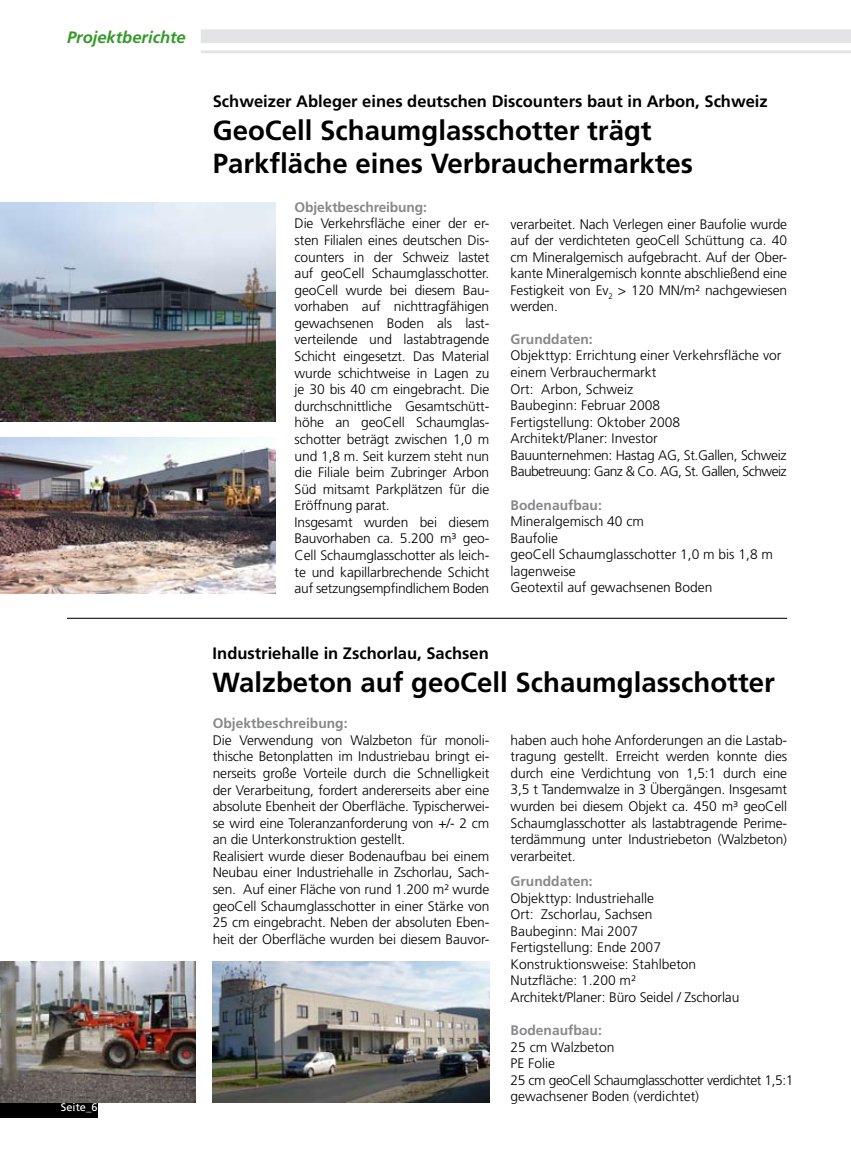
<style>
.page{position:relative;width:851px;height:1166px;background:#fff}
.page>*{position:absolute;margin:0;border:0;box-sizing:border-box;transform-origin:0 0}
.t1{font:700 27.6px/33.2px "Frutiger";color:#000}
.t2{font:700 16.5px "Frutiger";color:#000}
.t3{font:italic 700 16.5px "Frutiger";color:#359929}
.t4{font:300 13.8px/16.5px "Frutiger";letter-spacing:-.01em;color:#000}
.t5{font:700 13.8px "Frutiger";color:#87888a}
.t6{font:11.1px "Frutiger";color:#fff}
</style>
<div class="page">
<div style="left:0;top:1102px;width:98px;height:15px;background:#000"></div>
<hr style="left:201px;top:50px;width:649px;height:3px;background:#e3e4e5">
<div style="left:201px;top:29px;width:649px;height:14px;background:#e3e4e5"></div>
<img style="left:213px;top:961px;width:276px;height:140px">
<img style="left:0;top:961px;width:196px;height:141px">
<hr style="left:67px;top:617px;width:720px;height:1px;background:#000">
<img style="left:0;top:203px;width:275px;height:219px">
<img style="left:0;top:438px;width:275px;height:155px">
<p class="t3" style="left:67px;top:27px;width:120px">Projektberichte</p>
<p class="t6" style="left:61px;top:1100px;width:38px">Seite_6</p>
<p class="t2" style="left:213px;top:91px;width:556px">Schweizer Ableger eines deutschen Discounters baut in Arbon, Schweiz</p>
<h1 class="t1" style="left:213px;top:113px;width:482px">GeoCell Schaumglasschotter trägt<br>Parkfläche eines Verbrauchermarktes</h1>
<p class="t5" style="left:294px;top:199px;width:134px">Objektbeschreibung:</p>
<p class="t4" style="left:294px;top:215px;width:196px">Die Verkehrsfläche einer der er&shy;sten Filialen eines deutschen Dis&shy;counters in der Schweiz lastet auf geoCell Schaumglasschotter. geoCell wurde bei diesem Bau&shy;vorhaben auf nichttragfähigen gewachsenen Boden als last&shy;verteilende und lastabtragende<br>Schicht eingesetzt. Das Material wurde schichtweise in Lagen zu je 30 bis 40 cm eingebracht. Die durchschnittliche Gesamtschütt&shy;höhe an geoCell Schaumglas&shy;schotter beträgt zwischen 1,0 m und 1,8 m. Seit kurzem steht nun die Filiale beim Zubringer Arbon<br>Süd mitsamt Parkplätzen für die<br>Eröffnung parat.<br>Insgesamt wurden bei diesem<br>Bauvorhaben ca. 5.200 m³ geo-<br>Cell Schaumglasschotter als leich&shy;te und kapillarbrechende Schicht auf setzungsempfindlichem Boden</p>
<p class="t4" style="left:510px;top:215px;width:278px;text-align:justify">verarbeitet. Nach Verlegen einer Baufolie wurde auf der verdichteten geoCell Schüttung ca. 40 cm Mineralgemisch aufgebracht. Auf der Ober&shy;kante Mineralgemisch konnte abschließend eine Festigkeit von Ev<sub>2</sub> &gt; 120 MN/m² nachgewiesen werden.</p>
<p class="t5" style="left:510px;top:331px;width:84px">Grunddaten:</p>
<p class="t4" style="left:510px;top:347px;width:277px">Objekttyp: Errichtung einer Verkehrsfläche vor einem Verbrauchermarkt<br>Ort: Arbon, Schweiz<br>Baubeginn: Februar 2008<br>Fertigstellung: Oktober 2008<br>Architekt/Planer: Investor<br>Bauunternehmen: Hastag AG, St.Gallen, Schweiz Baubetreuung: Ganz &amp; Co. AG, St. Gallen, Schweiz</p>
<p class="t5" style="left:510px;top:496px;width:93px">Bodenaufbau:</p>
<p class="t4" style="left:510px;top:513px;width:264px">Mineralgemisch 40 cm<br>Baufolie<br>geoCell Schaumglasschotter 1,0 m bis 1,8 m lagenweise<br>Geotextil auf gewachsenen Boden</p>
<p class="t2" style="left:213px;top:643px;width:277px">Industriehalle in Zschorlau, Sachsen</p>
<h1 class="t1" style="left:213px;top:665px;width:563px">Walzbeton auf geoCell Schaumglasschotter</h1>
<p class="t5" style="left:213px;top:715px;width:136px">Objektbeschreibung:</p>
<p class="t4" style="left:213px;top:731px;width:278px">Die Verwendung von Walzbeton für monoli&shy;thische Betonplatten im Industriebau bringt ei&shy;nerseits große Vorteile durch die Schnelligkeit der Verarbeitung, fordert andererseits aber eine absolute Ebenheit der Oberfläche. Typischerwei&shy;se wird eine Toleranzanforderung von +/- 2 cm an die Unterkonstruktion gestellt.<br>Realisiert wurde dieser Bodenaufbau bei einem Neubau einer Industriehalle in Zschorlau, Sach&shy;sen. Auf einer Fläche von rund 1.200 m² wurde geoCell Schaumglasschotter in einer Stärke von 25 cm eingebracht. Neben der absoluten Eben&shy;heit der Oberfläche wurden bei diesem Bauvor-</p>
<p class="t4" style="left:510px;top:731px;width:278px;text-align:justify">haben auch hohe Anforderungen an die Lastab&shy;tragung gestellt. Erreicht werden konnte dies durch eine Verdichtung von 1,5:1 durch eine 3,5 t Tandemwalze in 3 Übergängen. Insgesamt wurden bei diesem Objekt ca. 450 m³ geoCell Schaumglasschotter als lastabtragende Perime&shy;terdämmung unter Industriebeton (Walzbeton) verarbeitet.</p>
<p class="t5" style="left:510px;top:872px;width:84px">Grunddaten:</p>
<p class="t4" style="left:510px;top:889px;width:230px">Objekttyp: Industriehalle<br>Ort: Zschorlau, Sachsen<br>Baubeginn: Mai 2007<br>Fertigstellung: Ende 2007<br>Konstruktionsweise: Stahlbeton<br>Nutzfläche: 1.200 m²<br>Architekt/Planer: Büro Seidel / Zschorlau</p>
<p class="t5" style="left:510px;top:1021px;width:93px">Bodenaufbau:</p>
<p class="t4" style="left:510px;top:1038px;width:284px">25 cm Walzbeton<br>PE Folie<br>25 cm geoCell Schaumglasschotter verdichtet 1,5:1 gewachsener Boden (verdichtet)</p>
</div>
